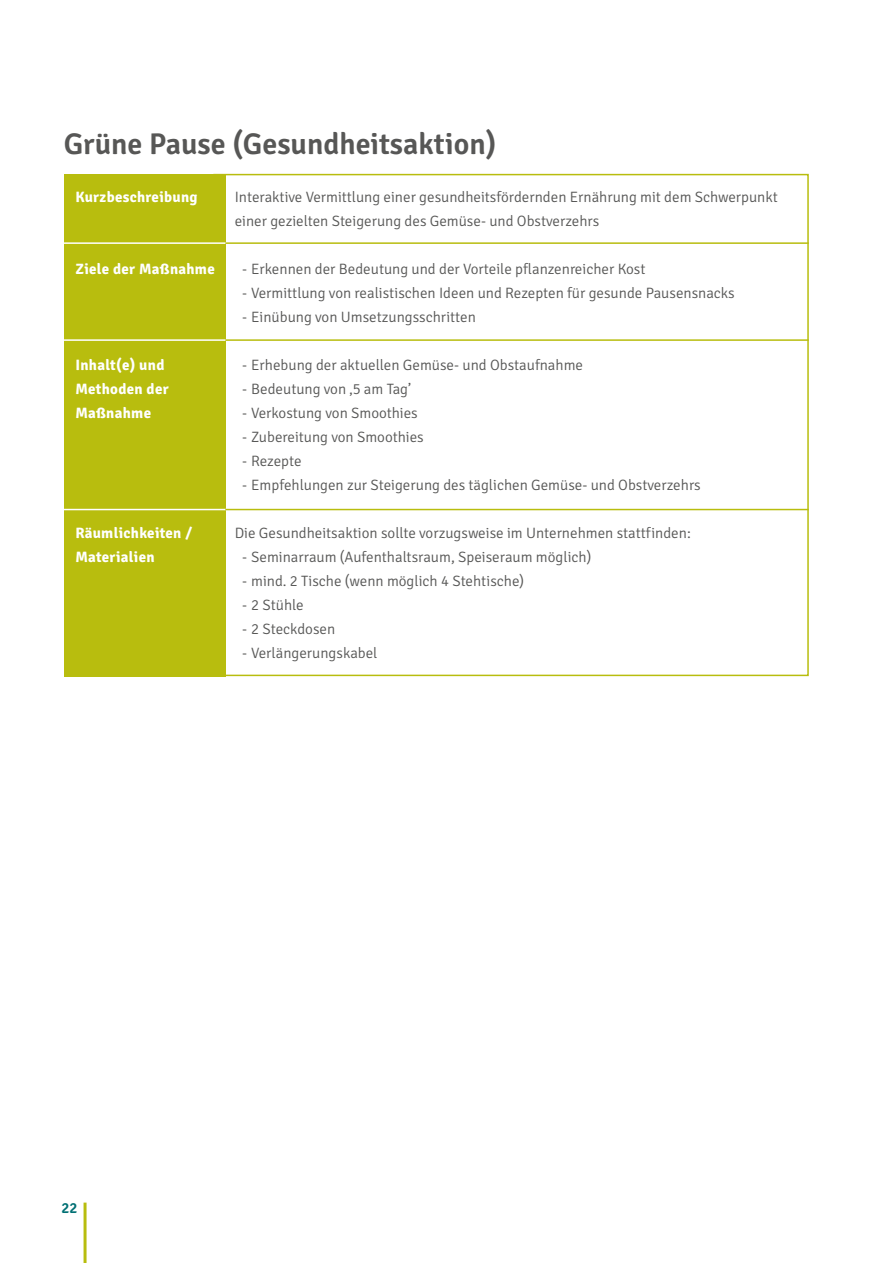
<style>
.page{position:relative;width:893px;height:1263px;background:#fff}
.page>*{position:absolute;margin:0;border:0;box-sizing:border-box;transform-origin:0 0}
.t1{font:600 30px "Signika";color:#575756}
.t2{font:300 15px/24px "Signika";color:#575756}
.t3{font:700 15px/24px "Signika";letter-spacing:.02em;color:#fff}
.t4{font:600 15px "Signika";color:#007074}
</style>
<div class="page">
<hr style="left:84px;top:1202px;width:3px;height:61px;background:#b8bd0e">
<div style="left:64px;top:174px;width:161px;height:502px;background:#b8bd0e"></div>
<hr style="left:62px;top:509px;width:176px;height:1px;background:#fff">
<hr style="left:225px;top:509px;width:584px;height:1px;background:#b8bd0e">
<hr style="left:62px;top:339px;width:176px;height:2px;background:#fff">
<hr style="left:225px;top:339px;width:584px;height:2px;background:#b8bd0e">
<hr style="left:62px;top:242px;width:176px;height:2px;background:#fff">
<hr style="left:225px;top:242px;width:584px;height:2px;background:#b8bd0e">
<h1 class="t1" style="left:64px;top:127px;width:434px">Grüne Pause (Gesundheitsaktion)</h1>
<p class="t3" style="left:75px;top:185px;width:124px">Kurzbeschreibung</p>
<p class="t2" style="left:235px;top:186px;width:545px">Interaktive Vermittlung einer gesundheitsfördernden Ernährung mit dem Schwerpunkt einer gezielten Steigerung des Gemüse- und Obstverzehrs</p>
<p class="t2" style="left:242px;top:258px;width:405px">- Erkennen der Bedeutung und der Vorteile pflanzenreicher Kost</p>
<p class="t2" style="left:242px;top:282px;width:494px">- Vermittlung von realistischen Ideen und Rezepten für gesunde Pausensnacks</p>
<p class="t2" style="left:242px;top:306px;width:235px">- Einübung von Umsetzungsschritten</p>
<p class="t2" style="left:242px;top:354px;width:342px">- Erhebung der aktuellen Gemüse- und Obstaufnahme</p>
<p class="t2" style="left:242px;top:378px;width:170px">- Bedeutung von ‚5 am Tag’</p>
<p class="t2" style="left:242px;top:402px;width:177px">- Verkostung von Smoothies</p>
<p class="t2" style="left:242px;top:426px;width:183px">- Zubereitung von Smoothies</p>
<p class="t2" style="left:242px;top:450px;width:61px">- Rezepte</p>
<p class="t2" style="left:242px;top:474px;width:460px">- Empfehlungen zur Steigerung des täglichen Gemüse- und Obstverzehrs</p>
<p class="t2" style="left:235px;top:522px;width:458px">Die Gesundheitsaktion sollte vorzugsweise im Unternehmen stattfinden:</p>
<p class="t2" style="left:242px;top:546px;width:351px">- Seminarraum (Aufenthaltsraum, Speiseraum möglich)</p>
<p class="t2" style="left:242px;top:570px;width:284px">- mind. 2 Tische (wenn möglich 4 Stehtische)</p>
<p class="t2" style="left:242px;top:594px;width:63px">- 2 Stühle</p>
<p class="t2" style="left:242px;top:618px;width:95px">- 2 Steckdosen</p>
<p class="t2" style="left:242px;top:642px;width:137px">- Verlängerungskabel</p>
<p class="t3" style="left:75px;top:257px;width:141px">Ziele der Maßnahme</p>
<p class="t3" style="left:75px;top:353px;width:95px">Inhalt(e) und<br>Methoden der<br>Maßnahme</p>
<p class="t3" style="left:75px;top:521px;width:118px">Räumlichkeiten /<br>Materialien</p>
<p class="t4" style="left:61px;top:1199px;width:17px">22</p>
</div>
